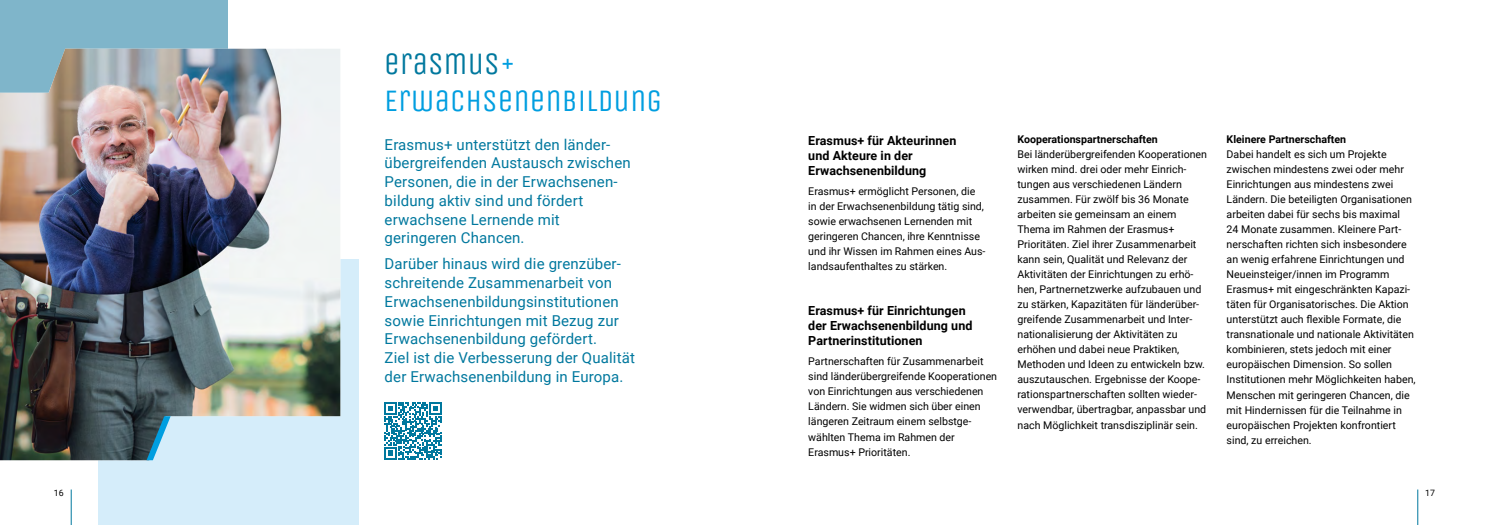
<style>
.page{position:relative;width:1489px;height:525px;background:#fff}
.page>*{position:absolute;margin:0;border:0;box-sizing:border-box;transform-origin:0 0}
.t1{font:31.25px/37.5px "Unica One";color:#009ee0}
.t2{font:15px/18.8px "Roboto";letter-spacing:.01em;color:#00789e}
.t3{font:700 12.5px/15px "Roboto";letter-spacing:.005em;color:#000}
.t4{font:10.62px/15px "Roboto";color:#000}
.t5{font:700 10.62px "Roboto";color:#000}
.t6{font:8.75px "Roboto";color:#000}
.s1{color:#00789e}
</style>
<div class="page">
<div style="left:0;top:0;width:228px;height:120px;background:#7fb5ca"></div>
<div style="left:98px;top:260px;width:261px;height:264px;background:#d5edfa"></div>
<svg style="left:384px;top:402px;width:57px;height:57px"></svg>
<img style="left:0;top:49px;width:340px;height:411px">
<svg style="left:146px;top:416px;width:25px;height:44px"></svg>
<hr style="left:71px;top:489px;width:1px;height:35px;background:#00789e">
<hr style="left:1417px;top:489px;width:1px;height:35px;background:#00789e">
<h1 class="t1" style="left:384px;top:45px;width:279px"><span class="s1">ERASMUS</span>+<br>ERWACHSENENBILDUNG</h1>
<h2 class="t2" style="left:384px;top:134px;width:248px">Erasmus+ unterstützt den länder&shy;übergreifenden Austausch zwischen<br>Personen, die in der Erwachsenen&shy;bildung aktiv sind und fördert erwachsene Lernende mit geringeren Chancen.</h2>
<p class="t2" style="left:384px;top:254px;width:252px">Darüber hinaus wird die grenzüber&shy;schreitende Zusammenarbeit von Erwachsenenbildungsinstitutionen sowie Einrichtungen mit Bezug zur Erwachsenenbildung gefördert.<br>Ziel ist die Verbesserung der Qualität der Erwachsenenbildung in Europa.</p>
<p class="t3" style="left:808px;top:132px;width:150px">Erasmus+ für Akteurinnen und Akteure in der<br>Erwachsenenbildung</p>
<p class="t4" style="left:808px;top:183px;width:179px">Erasmus+ ermöglicht Personen, die in der Erwachsenenbildung tätig sind, sowie erwachsenen Lernenden mit geringeren Chancen, ihre Kenntnisse und ihr Wissen im Rahmen eines Aus&shy;landsaufenthaltes zu stärken.</p>
<p class="t3" style="left:808px;top:302px;width:166px">Erasmus+ für Einrichtungen der Erwachsenenbildung und<br>Partnerinstitutionen</p>
<p class="t4" style="left:808px;top:353px;width:190px">Partnerschaften für Zusammenarbeit sind länderübergreifende Kooperationen von Einrichtungen aus verschiedenen Ländern. Sie widmen sich über einen längeren Zeitraum einem selbstge&shy;wählten Thema im Rahmen der Erasmus+ Prioritäten.</p>
<p class="t5" style="left:1017px;top:132px;width:142px">Kooperationspartnerschaften</p>
<p class="t4" style="left:1017px;top:146px;width:191px">Bei länderübergreifenden Kooperationen wirken mind. drei oder mehr Einrich&shy;tungen aus verschiedenen Ländern zusammen. Für zwölf bis 36 Monate arbeiten sie gemeinsam an einem Thema im Rahmen der Erasmus+ Prioritäten. Ziel ihrer Zusammenarbeit kann sein, Qualität und Relevanz der Aktivitäten der Einrichtungen zu erhö&shy;hen, Partnernetzwerke aufzubauen und zu stärken, Kapazitäten für länderüber&shy;greifende Zusammenarbeit und Inter&shy;nationalisierung der Aktivitäten zu erhöhen und dabei neue Praktiken, Methoden und Ideen zu entwickeln bzw. auszutauschen. Ergebnisse der Koope&shy;rationspartnerschaften sollten wieder&shy;verwendbar, übertragbar, anpassbar und nach Möglichkeit transdisziplinär sein.</p>
<p class="t5" style="left:1226px;top:132px;width:121px">Kleinere Partnerschaften</p>
<p class="t4" style="left:1226px;top:146px;width:190px">Dabei handelt es sich um Projekte zwischen mindestens zwei oder mehr Einrichtungen aus mindestens zwei Ländern. Die beteiligten Organisationen arbeiten dabei für sechs bis maximal<br>24 Monate zusammen. Kleinere Part&shy;nerschaften richten sich insbesondere an wenig erfahrene Einrichtungen und Neueinsteiger/innen im Programm Erasmus+ mit eingeschränkten Kapazi&shy;täten für Organisatorisches. Die Aktion unterstützt auch flexible Formate, die transnationale und nationale Aktivitäten kombinieren, stets jedoch mit einer europäischen Dimension. So sollen Institutionen mehr Möglichkeiten haben, Menschen mit geringeren Chancen, die mit Hindernissen für die Teilnahme in europäischen Projekten konfrontiert sind, zu erreichen.</p>
<p class="t6" style="left:54px;top:486px;width:11px">16</p>
<p class="t6" style="left:1424px;top:486px;width:11px">17</p>
</div>
